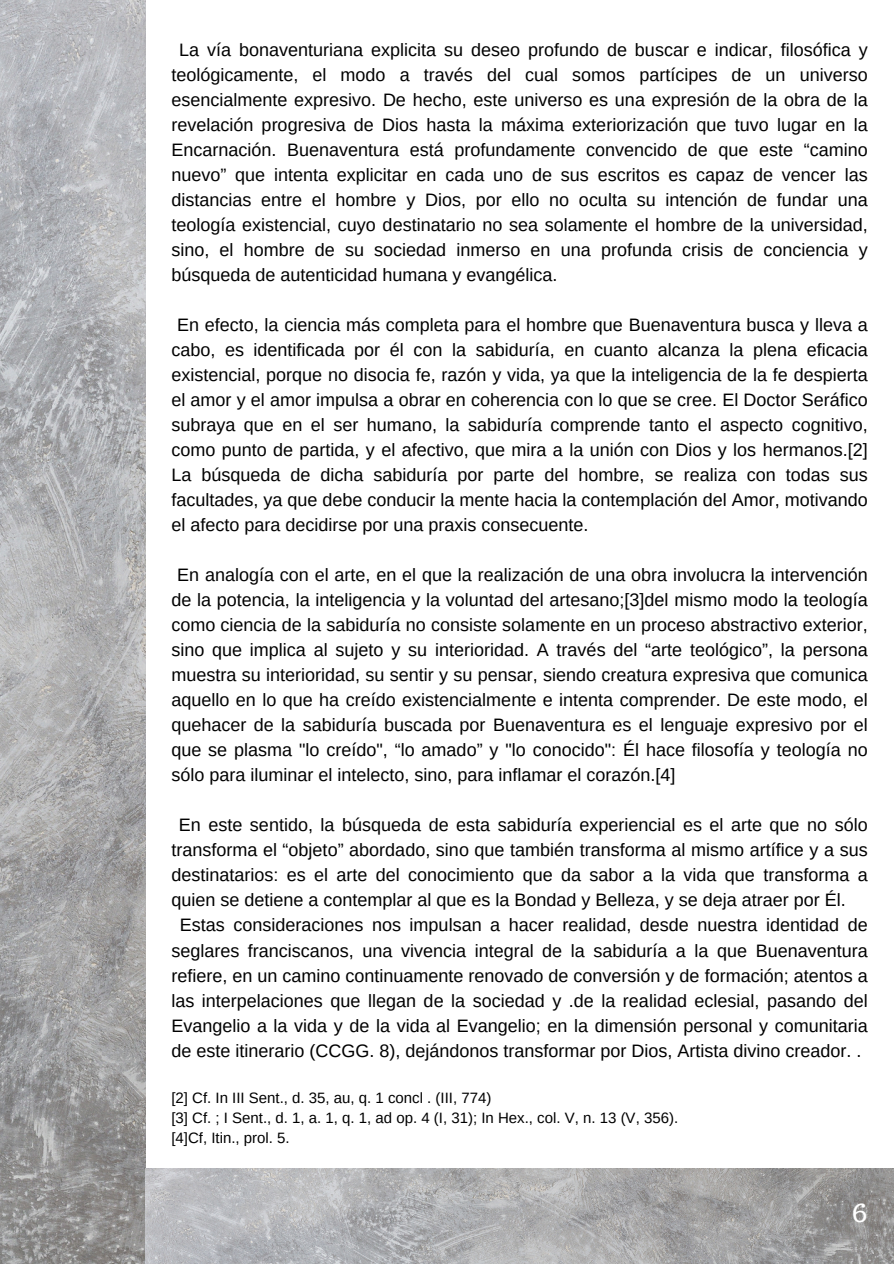
<style>
.page{position:relative;width:894px;height:1264px;background:#fff}
.page>*{position:absolute;margin:0;border:0;box-sizing:border-box;transform-origin:0 0}
.t1{font:27px "Trocchi";color:#fff}
.t2{font:18px/25px "Arimo";color:#000;text-align:justify}
.t3{font:15px "Arimo";color:#000}
</style>
<div class="page">
<img style="left:0;top:0;width:145px;height:1263px">
<img style="left:145px;top:1168px;width:748px;height:95px">
<h1 class="t2" style="left:171px;top:37px;width:697px;text-indent:8px">La vía bonaventuriana explicita su deseo profundo de buscar e indicar, filosófica y teológicamente, el modo a través del cual somos partícipes de un universo esencialmente expresivo. De hecho, este universo es una expresión de la obra de la revelación progresiva de Dios hasta la máxima exteriorización que tuvo lugar en la Encarnación. Buenaventura está profundamente convencido de que este “camino nuevo” que intenta explicitar en cada uno de sus escritos es capaz de vencer las distancias entre el hombre y Dios, por ello no oculta su intención de fundar una teología existencial, cuyo destinatario no sea solamente el hombre de la universidad, sino, el hombre de su sociedad inmerso en una profunda crisis de conciencia y búsqueda de autenticidad humana y evangélica.</h1>
<h1 class="t2" style="left:171px;top:312px;width:697px;text-indent:6px">En efecto, la ciencia más completa para el hombre que Buenaventura busca y lleva a cabo, es identificada por él con la sabiduría, en cuanto alcanza la plena eficacia existencial, porque no disocia fe, razón y vida, ya que la inteligencia de la fe despierta el amor y el amor impulsa a obrar en coherencia con lo que se cree. El Doctor Seráfico subraya que en el ser humano, la sabiduría comprende tanto el aspecto cognitivo, como punto de partida, y el afectivo, que mira a la unión con Dios y los hermanos.[2] La búsqueda de dicha sabiduría por parte del hombre, se realiza con todas sus facultades, ya que debe conducir la mente hacia la contemplación del Amor, motivando el afecto para decidirse por una praxis consecuente.</h1>
<h1 class="t2" style="left:171px;top:562px;width:697px;text-indent:6px">En analogía con el arte, en el que la realización de una obra involucra la intervención de la potencia, la inteligencia y la voluntad del artesano;[3]del mismo modo la teología como ciencia de la sabiduría no consiste solamente en un proceso abstractivo exterior, sino que implica al sujeto y su interioridad. A través del “arte teológico”, la persona muestra su interioridad, su sentir y su pensar, siendo creatura expresiva que comunica aquello en lo que ha creído existencialmente e intenta comprender. De este modo, el quehacer de la sabiduría buscada por Buenaventura es el lenguaje expresivo por el que se plasma "lo creído", “lo amado” y "lo conocido": Él hace filosofía y teología no sólo para iluminar el intelecto, sino, para inflamar el corazón.[4]</h1>
<p class="t2" style="left:179px;top:812px;width:690px">En este sentido, la búsqueda de esta sabiduría experiencial es el arte que no sólo</p>
<p class="t2" style="left:171px;top:837px;width:697px">transforma el “objeto” abordado, sino que también transforma al mismo artífice y a sus</p>
<p class="t2" style="left:171px;top:862px;width:697px">destinatarios: es el arte del conocimiento que da sabor a la vida que transforma a</p>
<p class="t2" style="left:171px;top:887px;width:675px">quien se detiene a contemplar al que es la Bondad y Belleza, y se deja atraer por Él.</p>
<p class="t2" style="left:180px;top:912px;width:689px">Estas consideraciones nos impulsan a hacer realidad, desde nuestra identidad de</p>
<p class="t2" style="left:171px;top:937px;width:697px">seglares franciscanos, una vivencia integral de la sabiduría a la que Buenaventura</p>
<p class="t2" style="left:171px;top:962px;width:697px">refiere, en un camino continuamente renovado de conversión y de formación; atentos a</p>
<p class="t2" style="left:171px;top:987px;width:697px">las interpelaciones que llegan de la sociedad y .de la realidad eclesial, pasando del</p>
<p class="t2" style="left:171px;top:1012px;width:697px">Evangelio a la vida y de la vida al Evangelio; en la dimensión personal y comunitaria</p>
<p class="t2" style="left:171px;top:1037px;width:691px">de este itinerario (CCGG. 8), dejándonos transformar por Dios, Artista divino creador. .</p>
<p class="t3" style="left:171px;top:1088px;width:321px">[2] Cf. In III Sent., d. 35, au, q. 1 concl . (III, 774)</p>
<p class="t3" style="left:171px;top:1108px;width:508px">[3] Cf. ; I Sent., d. 1, a. 1, q. 1, ad op. 4 (I, 31); In Hex., col. V, n. 13 (V, 356).</p>
<p class="t3" style="left:171px;top:1128px;width:120px">[4]Cf, Itin., prol. 5.</p>
<p class="t1" style="left:851px;top:1194px;width:18px">6</p>
</div>
